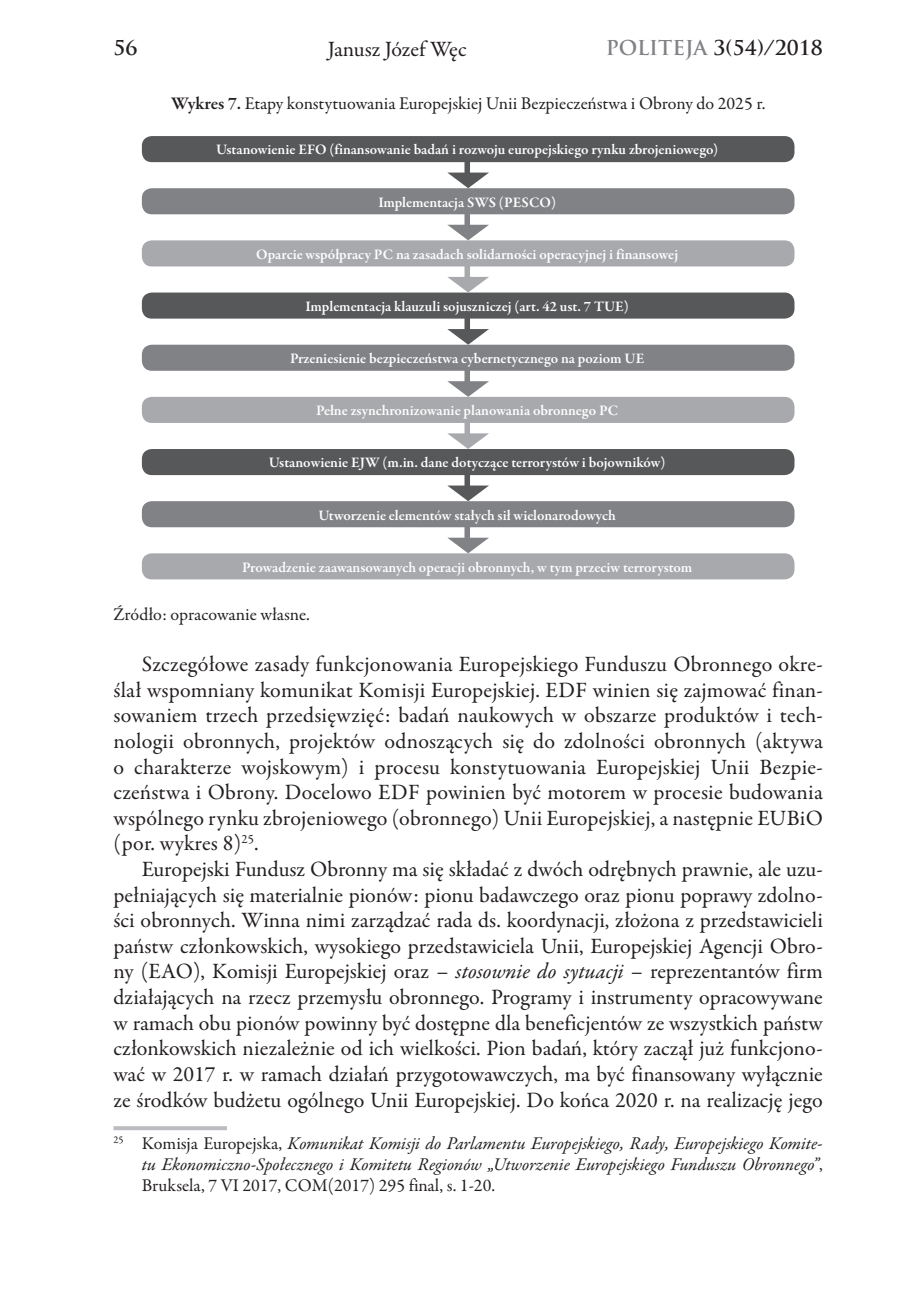
<style>
.page{position:relative;width:908px;height:1304px;background:#fff}
.page>*{position:absolute;margin:0;border:0;box-sizing:border-box;transform-origin:0 0}
.t1{font:22px/25.6px "Garamond Premr Pro";color:#231f20;text-align:justify}
.t2{font:700 20px "Trajan Pro";color:#231f20}
.t3{font:italic 18px/20.8px "Garamond Premr Pro";letter-spacing:-.005em;color:#231f20;text-align:justify}
.t4{font:18px "Garamond Premr Pro";letter-spacing:-.005em;color:#231f20}
.t5{font:600 14.8px "Garamond Premr Pro";color:#fff}
.s1{color:#808285}
.s2{font-weight:600}
.s3{font-style:italic}
.s4{font-style:normal}
</style>
<div class="page">
<svg style="left:113px;top:1126px;width:114px;height:4px"></svg>
<div style="left:464px;top:149px;width:6px;height:31px;background:#57585a"></div>
<div style="left:464px;top:201px;width:6px;height:32px;background:#808285"></div>
<div style="left:464px;top:253px;width:6px;height:32px;background:#a8a9ad"></div>
<div style="left:464px;top:306px;width:6px;height:31px;background:#57585a"></div>
<div style="left:464px;top:358px;width:6px;height:31px;background:#808285"></div>
<div style="left:464px;top:410px;width:6px;height:31px;background:#a8a9ad"></div>
<div style="left:464px;top:462px;width:6px;height:31px;background:#57585a"></div>
<div style="left:464px;top:514px;width:6px;height:31px;background:#808285"></div>
<div style="left:142px;top:136px;width:652px;height:26px;background:#57585a;border-radius:10px"></div>
<div style="left:142px;top:188px;width:652px;height:26px;background:#808285;border-radius:10px"></div>
<div style="left:142px;top:240px;width:652px;height:26px;background:#a8a9ad;border-radius:10px"></div>
<div style="left:142px;top:293px;width:652px;height:26px;background:#57585a;border-radius:10px"></div>
<div style="left:142px;top:345px;width:652px;height:26px;background:#808285;border-radius:10px"></div>
<div style="left:142px;top:397px;width:652px;height:26px;background:#a8a9ad;border-radius:10px"></div>
<div style="left:142px;top:449px;width:652px;height:26px;background:#57585a;border-radius:10px"></div>
<div style="left:142px;top:501px;width:652px;height:26px;background:#808285;border-radius:10px"></div>
<div style="left:142px;top:553px;width:652px;height:26px;background:#a8a9ad;border-radius:10px"></div>
<svg style="left:448px;top:173px;width:41px;height:15px"></svg>
<svg style="left:448px;top:225px;width:41px;height:15px"></svg>
<svg style="left:447px;top:277px;width:42px;height:16px"></svg>
<svg style="left:447px;top:329px;width:42px;height:16px"></svg>
<svg style="left:447px;top:381px;width:42px;height:16px"></svg>
<svg style="left:447px;top:433px;width:42px;height:16px"></svg>
<svg style="left:448px;top:486px;width:41px;height:15px"></svg>
<svg style="left:448px;top:538px;width:41px;height:15px"></svg>
<p class="t2" style="left:113px;top:35px;width:25px">56</p>
<p class="t1" style="left:327px;top:36px;width:140px">Janusz Józef Węc</p>
<p class="t2" style="left:605px;top:35px;width:218px"><span class="s1">POLITEJA</span> 3(54)/2018</p>
<p class="t4" style="left:171px;top:93px;width:595px"><span class="s2">Wykres 7.</span> Etapy konstytuowania Europejskiej Unii Bezpieczeństwa i Obrony do 2025 r.</p>
<p class="t5" style="left:216px;top:141px;width:503px">Ustanowienie EFO (finansowanie badań i rozwoju europejskiego rynku zbrojeniowego)</p>
<p class="t5" style="left:378px;top:193px;width:179px">Implementacja SWS (PESCO)</p>
<p class="t5" style="left:256px;top:245px;width:423px">Oparcie współpracy PC na zasadach solidarności operacyjnej i finansowej</p>
<p class="t5" style="left:305px;top:297px;width:324px">Implementacja klauzuli sojuszniczej (art. 42 ust. 7 TUE)</p>
<p class="t5" style="left:290px;top:349px;width:355px">Przeniesienie bezpieczeństwa cybernetycznego na poziom UE</p>
<p class="t5" style="left:316px;top:402px;width:304px">Pełne zsynchronizowanie planowania obronnego PC</p>
<p class="t5" style="left:269px;top:454px;width:398px">Ustanowienie EJW (m.in. dane dotyczące terrorystów i bojowników)</p>
<p class="t5" style="left:318px;top:506px;width:299px">Utworzenie elementów stałych sił wielonarodowych</p>
<p class="t5" style="left:242px;top:558px;width:451px">Prowadzenie zaawansowanych operacji obronnych, w tym przeciw terrorystom</p>
<p class="t4" style="left:113px;top:603px;width:198px">Źródło: opracowanie własne.</p>
<p class="t1" style="left:113px;top:652px;width:710px;text-indent:28px">Szczegółowe zasady funkcjonowania Europejskiego Funduszu Obronnego okre&shy;ślał wspomniany komunikat Komisji Europejskiej. EDF winien się zajmować finan&shy;sowaniem trzech przedsięwzięć: badań naukowych w obszarze produktów i tech&shy;nologii obronnych, projektów odnoszących się do zdolności obronnych (aktywa o charakterze wojskowym) i procesu konstytuowania Europejskiej Unii Bezpie&shy;czeństwa i Obrony. Docelowo EDF powinien być motorem w procesie budowania wspólnego rynku zbrojeniowego (obronnego) Unii Europejskiej, a następnie EUBiO (por. wykres 8)<sup>25</sup>.</p>
<p class="t1" style="left:113px;top:857px;width:710px;text-indent:28px">Europejski Fundusz Obronny ma się składać z dwóch odrębnych prawnie, ale uzu&shy;pełniających się materialnie pionów: pionu badawczego oraz pionu poprawy zdolno&shy;ści obronnych. Winna nimi zarządzać rada ds. koordynacji, złożona z przedstawicieli państw członkowskich, wysokiego przedstawiciela Unii, Europejskiej Agencji Obro&shy;ny (EAO), Komisji Europejskiej oraz – <span class="s3">stosownie do sytuacji</span> – reprezentantów firm działających na rzecz przemysłu obronnego. Programy i instrumenty opracowywane w ramach obu pionów powinny być dostępne dla beneficjentów ze wszystkich państw członkowskich niezależnie od ich wielkości. Pion badań, który zaczął już funkcjono&shy;wać w 2017 r. w ramach działań przygotowawczych, ma być finansowany wyłącznie ze środków budżetu ogólnego Unii Europejskiej. Do końca 2020 r. na realizację jego</p>
<p class="t3" style="left:142px;top:1134px;width:682px;text-indent:-28px"><sup>25</sup> <span class="s4">Komisja Europejska,</span> Komunikat Komisji do Parlamentu Europejskiego, Rady, Europejskiego Komite&shy;tu Ekonomiczno-‑Społecznego i Komitetu Regionów „Utworzenie Europejskiego Funduszu Obronnego”<span class="s4">, Bruksela, 7 VI 2017, COM(2017) 295 final, s. 1-‑20.</span></p>
</div>
